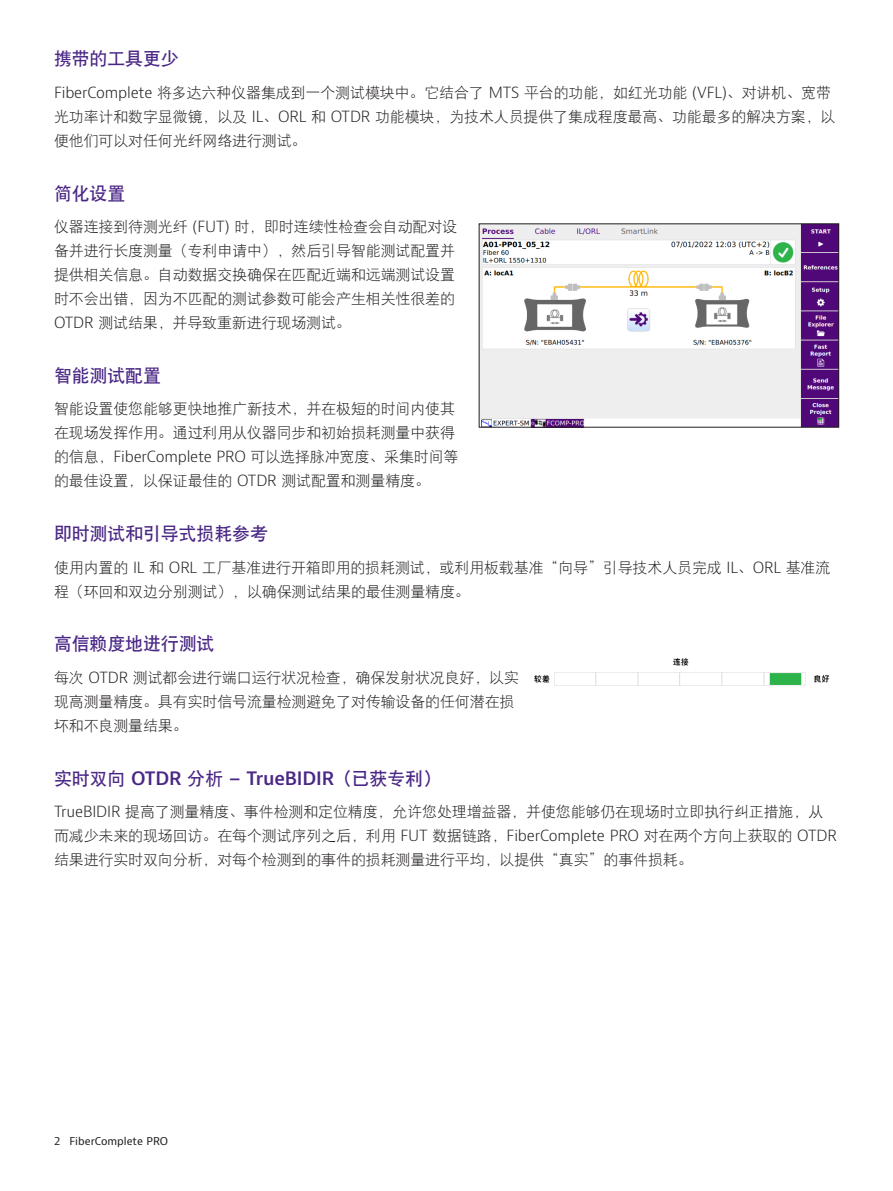
<style>
.page{position:relative;width:893px;height:1191px;background:#fff}
.page>*{position:absolute;margin:0;border:0;box-sizing:border-box;transform-origin:0 0}
.H2_Heading_Purple_12{font:18px "DFP Hei W7";letter-spacing:-.01em;color:#4a2785}
.H2_Heading_Purple_12-2{font:600 18px "Bernino Sans";letter-spacing:-.01em;color:#4a2785}
.P_10_16{font:15px/24px "DFP Hei W3";letter-spacing:-.01em;color:#231f20}
.t1{font:10.5px "Bernino Sans";color:#231f20}
.s1{font-family:"Bernino Sans";font-weight:300}
.s2{font-family:"DFP Hei W7";font-weight:400}
</style>
<div class="page">
<img style="left:534px;top:658px;width:296px;height:28px">
<img style="left:481px;top:226px;width:356px;height:199px">
<p class="H2_Heading_Purple_12" style="left:54px;top:50px;width:126px">携带的工具更少</p>
<p class="P_10_16" style="left:54px;top:80px;width:783px"><span class="s1">FiberComplete</span> 将多达六种仪器集成到一个测试模块中。它结合了 <span class="s1">MTS</span> 平台的功能，如红光功能 <span class="s1">(VFL)</span>、对讲机、宽带光功率计和数字显微镜，以及 <span class="s1">IL</span>、<span class="s1">ORL</span> 和 <span class="s1">OTDR</span> 功能模块，为技术人员提供了集成程度最高、功能最多的解决方案，以便他们可以对任何光纤网络进行测试。</p>
<p class="H2_Heading_Purple_12" style="left:54px;top:184px;width:73px">简化设置</p>
<p class="P_10_16" style="left:54px;top:215px;width:405px">仪器连接到待测光纤 <span class="s1">(FUT)</span> 时，即时连续性检查会自动配对设备并进行长度测量（专利申请中），然后引导智能测试配置并提供相关信息。自动数据交换确保在匹配近端和远端测试设置时不会出错，因为不匹配的测试参数可能会产生相关性很差的<br><span class="s1">OTDR</span> 测试结果，并导致重新进行现场测试。</p>
<p class="H2_Heading_Purple_12" style="left:54px;top:366px;width:109px">智能测试配置</p>
<p class="P_10_16" style="left:54px;top:397px;width:406px">智能设置使您能够更快地推广新技术，并在极短的时间内使其在现场发挥作用。通过利用从仪器同步和初始损耗测量中获得的信息，<span class="s1">FiberComplete PRO</span> 可以选择脉冲宽度、采集时间等的最佳设置，以保证最佳的 <span class="s1">OTDR</span> 测试配置和测量精度。</p>
<p class="H2_Heading_Purple_12" style="left:54px;top:524px;width:216px">即时测试和引导式损耗参考</p>
<p class="P_10_16" style="left:54px;top:555px;width:778px">使用内置的 <span class="s1">IL</span> 和 <span class="s1">ORL</span> 工厂基准进行开箱即用的损耗测试，或利用板载基准“向导”引导技术人员完成 <span class="s1">IL</span>、<span class="s1">ORL</span> 基准流程（环回和双边分别测试），以确保测试结果的最佳测量精度。</p>
<p class="H2_Heading_Purple_12" style="left:54px;top:635px;width:162px">高信赖度地进行测试</p>
<p class="P_10_16" style="left:54px;top:665px;width:467px">每次 <span class="s1">OTDR</span> 测试都会进行端口运行状况检查，确保发射状况良好，以实现高测量精度。具有实时信号流量检测避免了对传输设备的任何潜在损坏和不良测量结果。</p>
<p class="H2_Heading_Purple_12-2" style="left:54px;top:766px;width:389px"><span class="s2">实时双向</span> OTDR <span class="s2">分析</span> – TrueBIDIR<span class="s2">（已获专利）</span></p>
<p class="P_10_16" style="left:54px;top:800px;width:784px"><span class="s1">TrueBIDIR</span> 提高了测量精度、事件检测和定位精度，允许您处理增益器，并使您能够仍在现场时立即执行纠正措施，从而减少未来的现场回访。在每个测试序列之后，利用 <span class="s1">FUT</span> 数据链路，<span class="s1">FiberComplete PRO</span> 对在两个方向上获取的 <span class="s1">OTDR</span>结果进行实时双向分析，对每个检测到的事件的损耗测量进行平均，以提供“真实”的事件损耗。</p>
<p class="t1" style="left:54px;top:1134px;width:116px">2 FiberComplete PRO</p>
</div>
